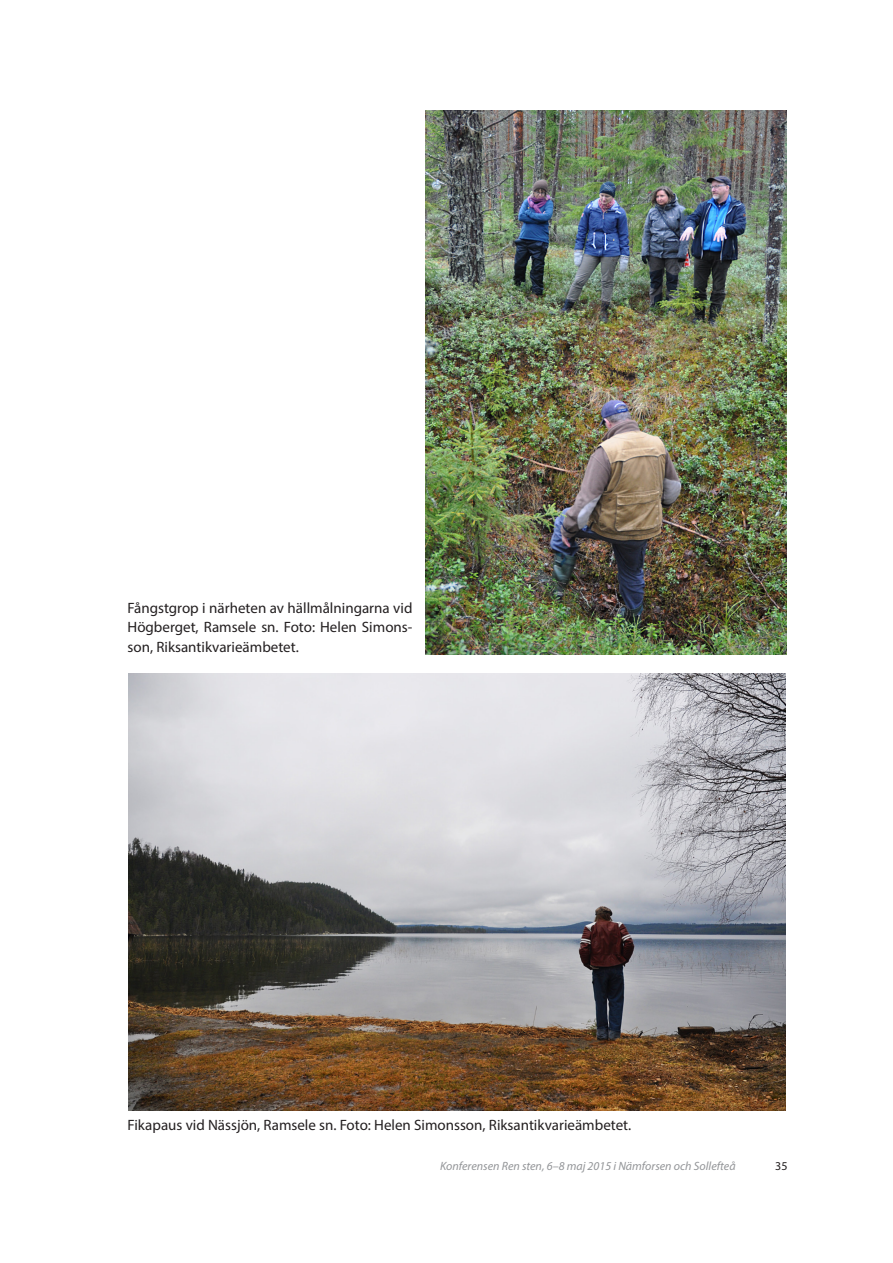
<style>
.page{position:relative;width:893px;height:1263px;background:#fff}
.page>*{position:absolute;margin:0;border:0;box-sizing:border-box;transform-origin:0 0}
.t1{font:15px/19.5px "Myriad Pro";color:#231f20;text-align:justify}
.t2{font:italic 12px "Myriad Pro";color:#939598}
.t3{font:12px "Myriad Pro";color:#231f20}
</style>
<div class="page">
<img style="left:425px;top:111px;width:362px;height:544px">
<img style="left:129px;top:674px;width:657px;height:436px">
<p class="t1" style="left:128px;top:598px;width:286px">Fångstgrop i närheten av hällmålningarna vid Högberget, Ramsele sn. Foto: Helen Simons&shy;son, Riksantikvarieämbetet.</p>
<p class="t1" style="left:128px;top:1115px;width:505px">Fikapaus vid Nässjön, Ramsele sn. Foto: Helen Simonsson, Riksantikvarieämbetet.</p>
<p class="t2" style="left:440px;top:1158px;width:297px">Konferensen Ren sten, 6–8 maj 2015 i Nämforsen och Sollefteå</p>
<p class="t3" style="left:775px;top:1158px;width:14px">35</p>
</div>
